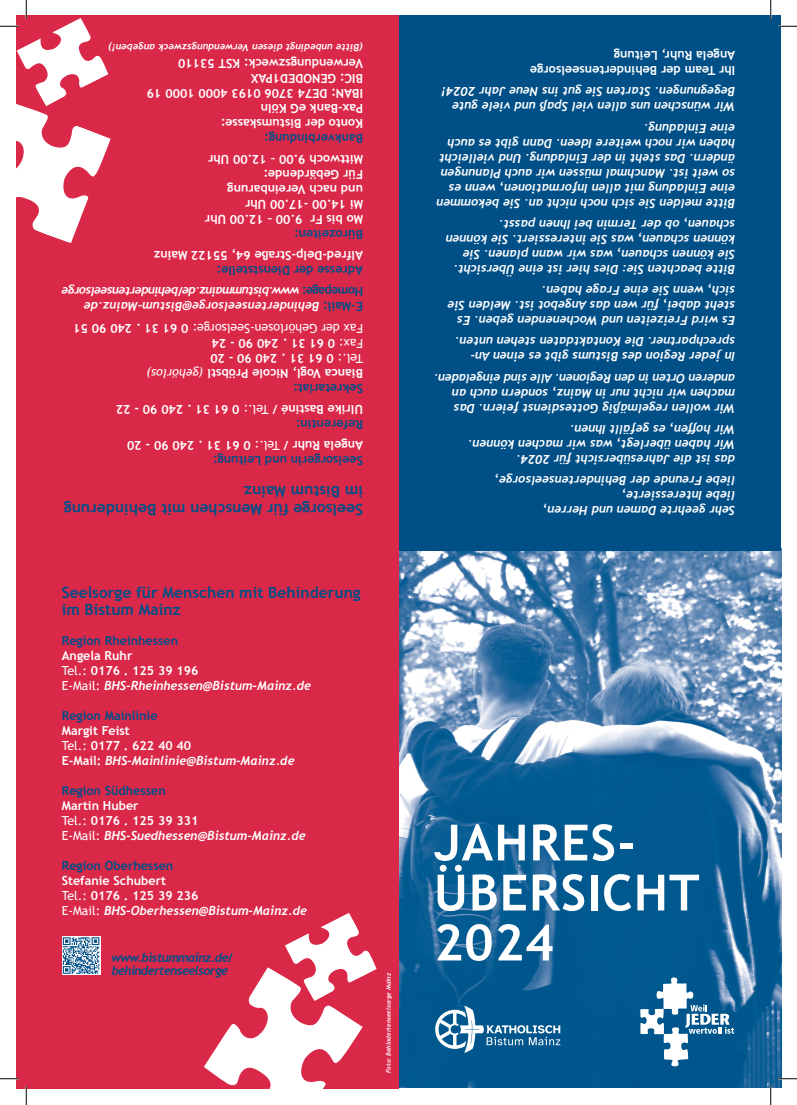
<style>
.page{position:relative;width:797px;height:1105px;background:#fff}
.page>*{position:absolute;margin:0;border:0;box-sizing:border-box;transform-origin:0 0}
.t1{font:700 50px/50px "Trebuchet MS";letter-spacing:.02em;color:#fff}
.t2{font:700 15.62px/17.5px "Trebuchet MS";color:#004f87}
.t3{font:italic 700 12.5px/15px "Trebuchet";color:#fff}
.t4{font:700 12.5px/15px "Trebuchet MS";color:#fff}
.t5{font:700 12.5px "Trebuchet MS";color:#004f87}
.t6{font:italic 700 12.5px/15px "Trebuchet";letter-spacing:-.045em;color:#fff}
.t7{font:italic 700 12.5px/12.5px "Trebuchet";letter-spacing:-.045em;color:#004f87}
.t8{font:italic 700 10px "Trebuchet";color:#fff}
.t9{font:italic 700 6.25px "Trebuchet";color:#fff}
.s1{font-family:"Trebuchet MS";font-style:normal;color:#004f87}
.s2{color:#004f87}
.s3{font-weight:400;font-style:italic}
.s4{font-weight:400}
.s5{font-family:"Trebuchet MS";font-weight:400;font-style:normal}
.s6{font-family:"Trebuchet MS";font-style:normal}
</style>
<div class="page">
<img style="left:398px;top:551px;width:383px;height:536px">
<div style="left:398px;top:16px;width:383px;height:535px;background:#004f87"></div>
<div style="left:16px;top:16px;width:382px;height:1073px;background:#da2848"></div>
<svg style="left:640px;top:977px;width:94px;height:89px"></svg>
<svg style="left:435px;top:1006px;width:125px;height:46px;background:#3b7da7"></svg>
<svg style="left:204px;top:913px;width:173px;height:176px"></svg>
<svg style="left:62px;top:936px;width:38px;height:39px"></svg>
<svg style="left:63px;top:937px;width:36px;height:37px"></svg>
<svg style="left:778px;top:25px;width:19px;height:2px"></svg>
<svg style="left:0;top:1078px;width:19px;height:1px"></svg>
<svg style="left:778px;top:1078px;width:19px;height:1px"></svg>
<svg style="left:0;top:0;width:111px;height:243px"></svg>
<svg style="left:25px;top:1086px;width:2px;height:19px"></svg>
<svg style="left:770px;top:0;width:1px;height:19px"></svg>
<svg style="left:770px;top:1086px;width:1px;height:19px"></svg>
<p class="t8" style="left:363px;top:54px;width:256px;rotate:-180deg">(Bitte unbedingt diesen Verwendungszweck angeben!)</p>
<p class="t4" style="left:363px;top:131px;width:217px;rotate:-180deg">Konto der Bistumskasse:<br>Pax-Bank eG Köln<br>IBAN: DE74 3706 0193 4000 1000 19<br>BIC: GENODED1PAX<br>Verwendungszweck: KST 53110</p>
<p class="t5" style="left:363px;top:146px;width:100px;rotate:-180deg">Bankverbindung:</p>
<p class="t4" style="left:363px;top:227px;width:160px;rotate:-180deg">Mo bis Fr 9.00 – 12.00 Uhr<br>Mi 14.00 -17.00 Uhr<br>und nach Vereinbarung<br>Für Gebärdende:<br>Mittwoch 9.00 – 12.00 Uhr</p>
<p class="t5" style="left:363px;top:242px;width:70px;rotate:-180deg">Bürozeiten:</p>
<p class="t4" style="left:363px;top:263px;width:211px;rotate:-180deg">Alfred-Delp-Straße 64, 55122 Mainz</p>
<p class="t5" style="left:363px;top:278px;width:148px;rotate:-180deg">Adresse der Dienststelle:</p>
<p class="t6" style="left:363px;top:314px;width:303px;rotate:-180deg"><span class="s1">E-Mail:</span> Behindertenseelsorge@Bistum-Mainz.de<br><span class="s1">Homepage:</span> www.bistummainz.de/behindertenseelsorge</p>
<p class="t4" style="left:363px;top:396px;width:291px;rotate:-180deg"><span class="s2">Sekretariat:<br></span>Bianca Vogl, Nicole Pröbstl <span class="s3">(gehörlos)<br></span><span class="s4">Tel.:</span> 0 61 31 . 240 90 - 20<br><span class="s4">Fax:</span> 0 61 31 . 240 90 - 24<br><span class="s4">Fax der Gehörlosen-Seelsorge:</span> 0 61 31 . 240 90 51</p>
<p class="t4" style="left:363px;top:432px;width:248px;rotate:-180deg"><span class="s2">Referentin:<br></span>Ulrike Bastiné / <span class="s4">Tel.:</span> 0 61 31 . 240 90 - 22</p>
<p class="t4" style="left:363px;top:468px;width:237px;rotate:-180deg"><span class="s2">Seelsorgerin und Leitung:<br></span>Angela Ruhr / <span class="s4">Tel.:</span> 0 61 31 . 240 90 - 20</p>
<p class="t2" style="left:363px;top:518px;width:300px;rotate:-180deg">Seelsorge für Menschen mit Behinderung im Bistum Mainz</p>
<p class="t2" style="left:62px;top:583px;width:300px">Seelsorge für Menschen mit Behinderung im Bistum Mainz</p>
<p class="t5" style="left:62px;top:633px;width:118px">Region Rheinhessen</p>
<p class="t4" style="left:62px;top:648px;width:138px">Angela Ruhr<br><span class="s4">Tel.:</span> 0176 . 125 39 196</p>
<p class="t3" style="left:62px;top:678px;width:251px"><span class="s5">E-Mail:</span> BHS-Rheinhessen@Bistum-Mainz.de</p>
<p class="t5" style="left:62px;top:708px;width:97px">Region Mainlinie</p>
<p class="t4" style="left:62px;top:723px;width:131px">Margit Feist<br><span class="s4">Tel.:</span> 0177 . 622 40 40</p>
<p class="t3" style="left:62px;top:753px;width:234px"><span class="s6">E-Mail:</span> BHS-Mainlinie@Bistum-Mainz.de</p>
<p class="t5" style="left:62px;top:783px;width:106px">Region Südhessen</p>
<p class="t4" style="left:62px;top:798px;width:138px">Martin Huber<br><span class="s4">Tel.:</span> 0176 . 125 39 331</p>
<p class="t3" style="left:62px;top:828px;width:246px"><span class="s5">E-Mail:</span> BHS-Suedhessen@Bistum-Mainz.de</p>
<p class="t5" style="left:62px;top:858px;width:113px">Region Oberhessen</p>
<p class="t4" style="left:62px;top:873px;width:138px">Stefanie Schubert<br><span class="s4">Tel.:</span> 0176 . 125 39 236</p>
<p class="t3" style="left:62px;top:903px;width:247px"><span class="s5">E-Mail:</span> BHS-Oberhessen@Bistum-Mainz.de</p>
<p class="t7" style="left:111px;top:951px;width:123px">www.bistummainz.de/ behindertenseelsorge</p>
<p class="t9" style="left:384px;top:1073px;width:102px;rotate:-90deg">Foto: Behindertenseelsorge Mainz</p>
<p class="t4" style="left:735px;top:78px;width:207px;rotate:-180deg">Ihr Team der Behindertenseelsorge<br>Angela Ruhr, Leitung</p>
<p class="t3" style="left:735px;top:114px;width:295px;rotate:-180deg">Wir wünschen uns allen viel Spaß und viele gute<br>Begegnungen. Starten Sie gut ins Neue Jahr 2024!</p>
<p class="t3" style="left:735px;top:210px;width:300px;rotate:-180deg">Bitte melden Sie sich noch nicht an. Sie bekommen eine Einladung mit allen Informationen, wenn es so weit ist. Manchmal müssen wir auch Planungen ändern. Das steht in der Einladung. Und vielleicht haben wir noch weitere Ideen. Dann gibt es auch eine Einladung.</p>
<p class="t3" style="left:735px;top:277px;width:291px;rotate:-180deg">Bitte beachten Sie: Dies hier ist eine Übersicht.<br>Sie können schauen, was wir wann planen. Sie können schauen, was Sie interessiert. Sie können schauen, ob der Termin bei Ihnen passt.</p>
<p class="t3" style="left:735px;top:328px;width:289px;rotate:-180deg">Es wird Freizeiten und Wochenenden geben. Es steht dabei, für wen das Angebot ist. Melden Sie sich, wenn Sie eine Frage haben.</p>
<p class="t3" style="left:735px;top:364px;width:282px;rotate:-180deg">In jeder Region des Bistums gibt es einen An&shy;sprechpartner. Die Kontaktdaten stehen unten.</p>
<p class="t3" style="left:735px;top:415px;width:303px;rotate:-180deg">Wir wollen regelmäßig Gottesdienst feiern. Das machen wir nicht nur in Mainz, sondern auch an anderen Orten in den Regionen. Alle sind eingeladen.</p>
<p class="t3" style="left:735px;top:467px;width:269px;rotate:-180deg">das ist die Jahresübersicht für 2024.<br>Wir haben überlegt, was wir machen können.<br>Wir hoffen, es gefällt Ihnen.</p>
<p class="t3" style="left:735px;top:518px;width:242px;rotate:-180deg">Sehr geehrte Damen und Herren,<br>liebe Interessierte,<br>liebe Freunde der Behindertenseelsorge,</p>
<h1 class="t1" style="left:434px;top:818px;width:267px">JAHRES-<br>ÜBERSICHT<br>2024</h1>
</div>
